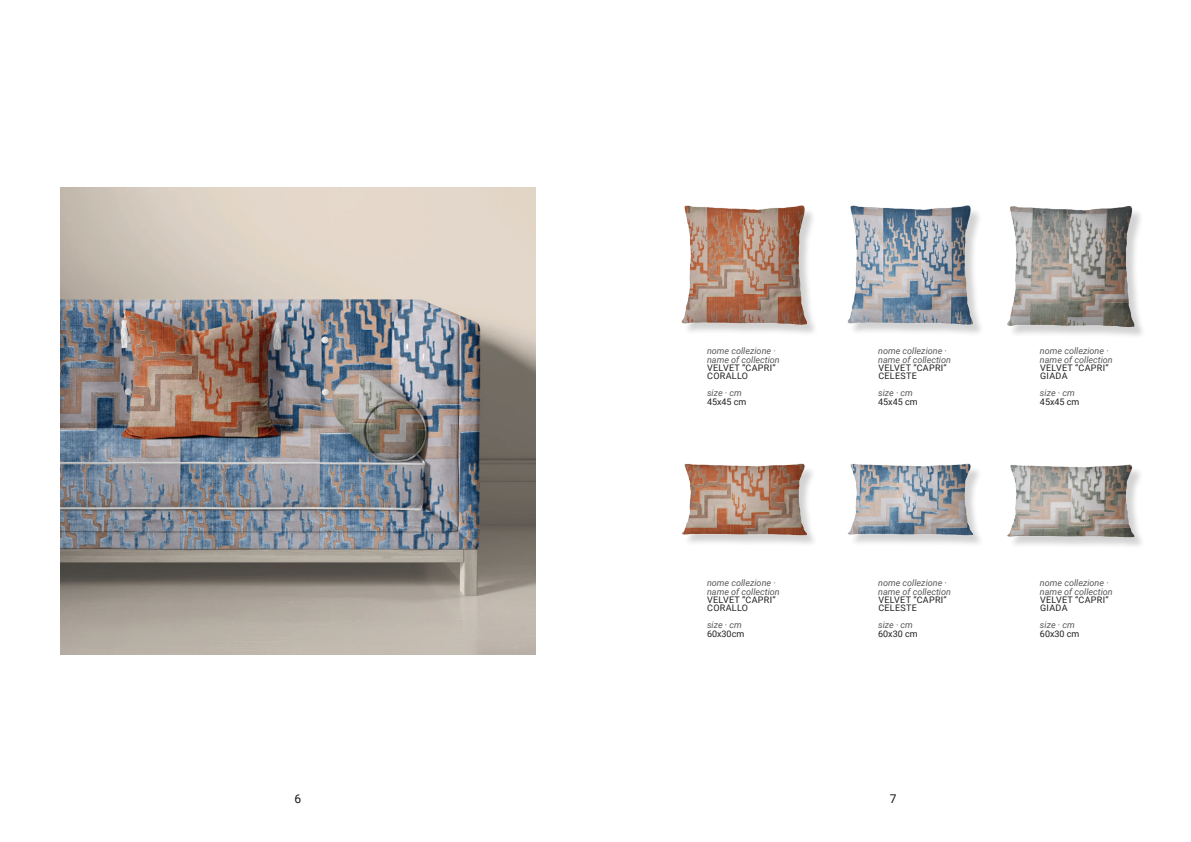
<style>
.page{position:relative;width:1191px;height:842px;background:#fff}
.page>*{position:absolute;margin:0;border:0;box-sizing:border-box;transform-origin:0 0}
.t1{font:12px "Roboto";color:#171415}
.t2{font:italic 9px/9px "Roboto";color:#57585a}
.t3{font:9px/8px "Roboto";letter-spacing:.035em;color:#231f20}
.t4{font:9px "Roboto";color:#231f20}
</style>
<div class="page">
<img style="left:60px;top:188px;width:475px;height:466px">
<img style="left:681px;top:205px;width:134px;height:128px">
<img style="left:681px;top:463px;width:133px;height:81px">
<img style="left:847px;top:205px;width:285px;height:129px">
<img style="left:847px;top:463px;width:285px;height:81px">
<div style="left:1008px;top:208px;width:137px;height:131px;background:#231f20;opacity:.2"></div>
<div style="left:1008px;top:466px;width:137px;height:84px;background:#231f20;opacity:.2"></div>
<p class="t2" style="left:707px;top:346px;width:74px">nome collezione · name of collection</p>
<p class="t3" style="left:707px;top:363px;width:7px">VELVET</p>
<p class="t3" style="left:707px;top:363px;width:70px;text-indent:35px">“CAPRI”<br>CORALLO</p>
<p class="t2" style="left:707px;top:388px;width:36px">size · cm</p>
<p class="t3" style="left:707px;top:397px;width:41px">45X45 CM</p>
<p class="t2" style="left:707px;top:577px;width:74px">nome collezione · name of collection</p>
<p class="t3" style="left:707px;top:595px;width:7px">VELVET</p>
<p class="t3" style="left:707px;top:595px;width:70px;text-indent:35px">“CAPRI”<br>CORALLO</p>
<p class="t2" style="left:707px;top:619px;width:36px">size · cm</p>
<p class="t4" style="left:707px;top:627px;width:39px">60X30CM</p>
<p class="t2" style="left:878px;top:346px;width:74px">nome collezione · name of collection</p>
<p class="t3" style="left:878px;top:363px;width:7px">VELVET</p>
<p class="t3" style="left:913px;top:363px;width:35px">“CAPRI”</p>
<p class="t3" style="left:878px;top:371px;width:7px">CELESTE</p>
<p class="t2" style="left:878px;top:388px;width:36px">size · cm</p>
<p class="t3" style="left:878px;top:397px;width:41px">45X45 CM</p>
<p class="t2" style="left:878px;top:577px;width:74px">nome collezione · name of collection</p>
<p class="t3" style="left:878px;top:595px;width:7px">VELVET</p>
<p class="t3" style="left:913px;top:595px;width:35px">“CAPRI”</p>
<p class="t3" style="left:878px;top:603px;width:7px">CELESTE</p>
<p class="t2" style="left:878px;top:619px;width:36px">size · cm</p>
<p class="t3" style="left:878px;top:629px;width:41px">60X30 CM</p>
<h1 class="t1" style="left:294px;top:790px;width:8px">6</h1>
<h1 class="t1" style="left:890px;top:791px;width:8px">7</h1>
<p class="t2" style="left:1040px;top:346px;width:74px">nome collezione · name of collection</p>
<p class="t3" style="left:1040px;top:363px;width:7px">VELVET</p>
<p class="t3" style="left:1075px;top:363px;width:35px">“CAPRI”</p>
<p class="t3" style="left:1040px;top:371px;width:29px">GIADA</p>
<p class="t2" style="left:1040px;top:388px;width:36px">size · cm</p>
<p class="t3" style="left:1040px;top:397px;width:41px">45X45 CM</p>
<p class="t2" style="left:1040px;top:577px;width:74px">nome collezione · name of collection</p>
<p class="t3" style="left:1040px;top:595px;width:7px">VELVET</p>
<p class="t3" style="left:1075px;top:595px;width:35px">“CAPRI”</p>
<p class="t3" style="left:1040px;top:603px;width:29px">GIADA</p>
<p class="t2" style="left:1040px;top:620px;width:36px">size · cm</p>
<p class="t3" style="left:1040px;top:629px;width:41px">60X30 CM</p>
</div>
